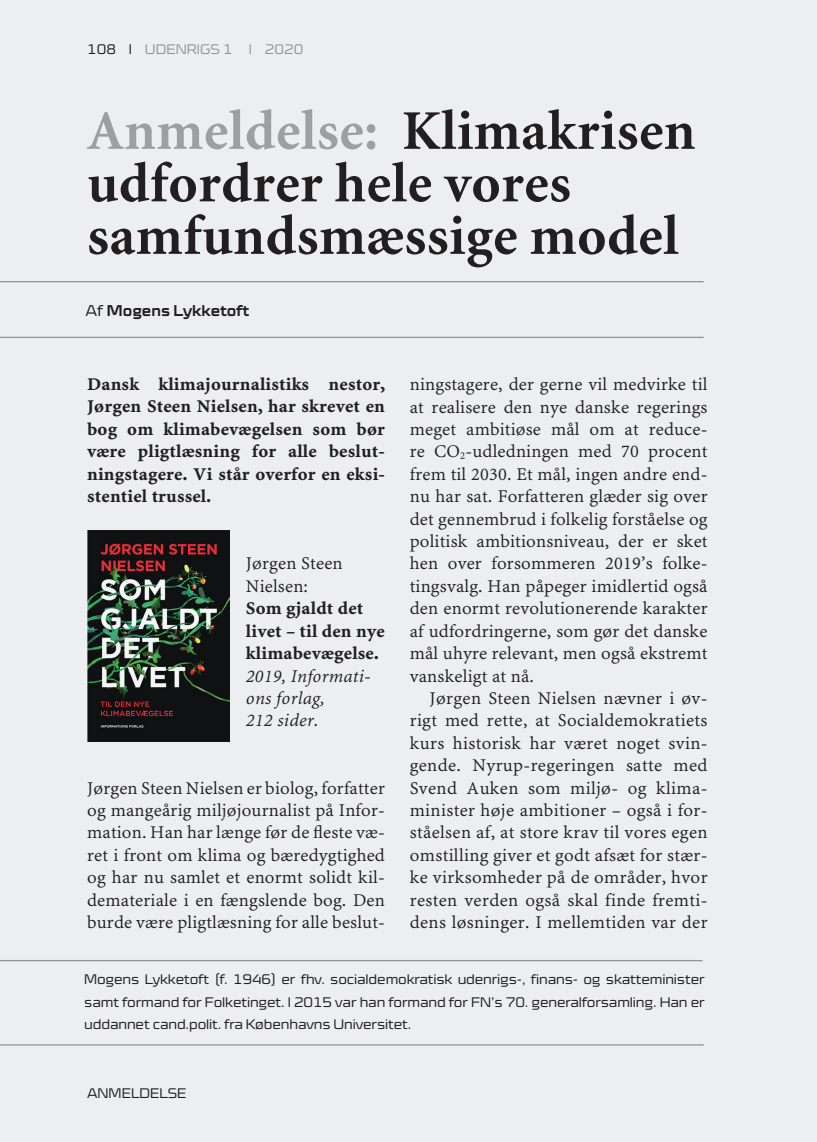
<style>
.page{position:relative;width:817px;height:1142px;background:#fff}
.page>*{position:absolute;margin:0;border:0;box-sizing:border-box;transform-origin:0 0}
.t1{font:700 56px/52.5px "Minion";letter-spacing:.01em;color:#231f20}
.t2{font:17.85px/22.4px "Minion MM";letter-spacing:.01em;color:#231f20;text-align:justify}
.t3{font:700 17.85px/22.4px "Minion MM";letter-spacing:.01em;color:#231f20;text-align:justify}
.t4{font:italic 17.85px/22.4px "Minion MM";letter-spacing:.01em;color:#231f20}
.t5{font:700 expanded 15.75px "Cube OT";color:#231f20}
.t6{font:300 expanded 14px/22.8px "Cube OT";letter-spacing:-.01em;color:#231f20;text-align:justify}
.t7{font:300 expanded 14px "Cube OT";color:#939598}
.s1{color:#231f20}
.s2{color:#9d9fa2}
.s3{font-weight:300}
</style>
<div class="page">
<div style="left:0;top:0;width:817px;height:1141px;background:#edeeef"></div>
<hr style="left:0;top:281px;width:703px;height:1px;background:#939598">
<hr style="left:0;top:336px;width:703px;height:2px;background:#939598">
<hr style="left:0;top:959px;width:702px;height:1px;background:#939598">
<hr style="left:0;top:1043px;width:703px;height:2px;background:#939598">
<img style="left:87px;top:530px;width:143px;height:211px">
<p class="t7" style="left:87px;top:41px;width:218px"><span class="s1">108 I</span> UDENRIGS 1 I 2020</p>
<h1 class="t1" style="left:87px;top:106px;width:610px"><span class="s2">Anmeldelse:</span> Klimakrisen udfordrer hele vores samfundsmæssige model</h1>
<p class="t5" style="left:85px;top:301px;width:165px"><span class="s3">Af</span> Mogens Lykketoft</p>
<p class="t3" style="left:87px;top:373px;width:299px">Dansk klimajournalistiks nestor, Jørgen Steen Nielsen, har skrevet en bog om klimabevægelsen som bør være pligtlæsning for alle beslut&shy;ningstagere. Vi står overfor en eksi&shy;stentiel trussel.</p>
<p class="t2" style="left:246px;top:552px;width:98px">Jørgen Steen<br>Nielsen:</p>
<p class="t3" style="left:246px;top:597px;width:140px;text-align:left">Som gjaldt det livet – til den nye klimabevægelse.</p>
<p class="t4" style="left:246px;top:664px;width:126px">2019, Informati&shy;ons forlag,<br>212 sider.</p>
<p class="t2" style="left:87px;top:776px;width:299px">Jørgen Steen Nielsen er biolog, forfatter og mangeårig miljøjournalist på Infor&shy;mation. Han har længe før de fleste væ&shy;ret i front om klima og bæredygtighed og har nu samlet et enormt solidt kil&shy;demateriale i en fængslende bog. Den burde være pligtlæsning for alle beslut-</p>
<p class="t2" style="left:410px;top:373px;width:299px">ningstagere, der gerne vil medvirke til at realisere den nye danske regerings meget ambitiøse mål om at reduce&shy;re CO<sub>2</sub>-udledningen med 70 procent frem til 2030. Et mål, ingen andre end&shy;nu har sat. Forfatteren glæder sig over det gennembrud i folkelig forståelse og politisk ambitionsniveau, der er sket hen over forsommeren 2019’s folke&shy;tingsvalg. Han påpeger imidlertid også den enormt revolutionerende karakter af udfordringerne, som gør det danske mål uhyre relevant, men også ekstremt vanskeligt at nå.</p>
<p class="t2" style="left:410px;top:687px;width:299px;text-indent:20px">Jørgen Steen Nielsen nævner i øv&shy;rigt med rette, at Socialdemokratiets kurs historisk har været noget svin&shy;gende. Nyrup-regeringen satte med Svend Auken som miljø- og klima&shy;minister høje ambitioner – også i for&shy;ståelsen af, at store krav til vores egen omstilling giver et godt afsæt for stær&shy;ke virksomheder på de områder, hvor resten verden også skal finde fremti&shy;dens løsninger. I mellemtiden var der</p>
<p class="t6" style="left:84px;top:967px;width:622px">Mogens Lykketoft (f. 1946) er fhv. socialdemokratisk udenrigs-, finans- og skatteminister samt formand for Folketinget. I 2015 var han formand for FN’s 70. generalforsamling. Han er uddannet cand.polit. fra Københavns Universitet.</p>
<p class="t6" style="left:87px;top:1081px;width:101px">ANMELDELSE</p>
</div>
